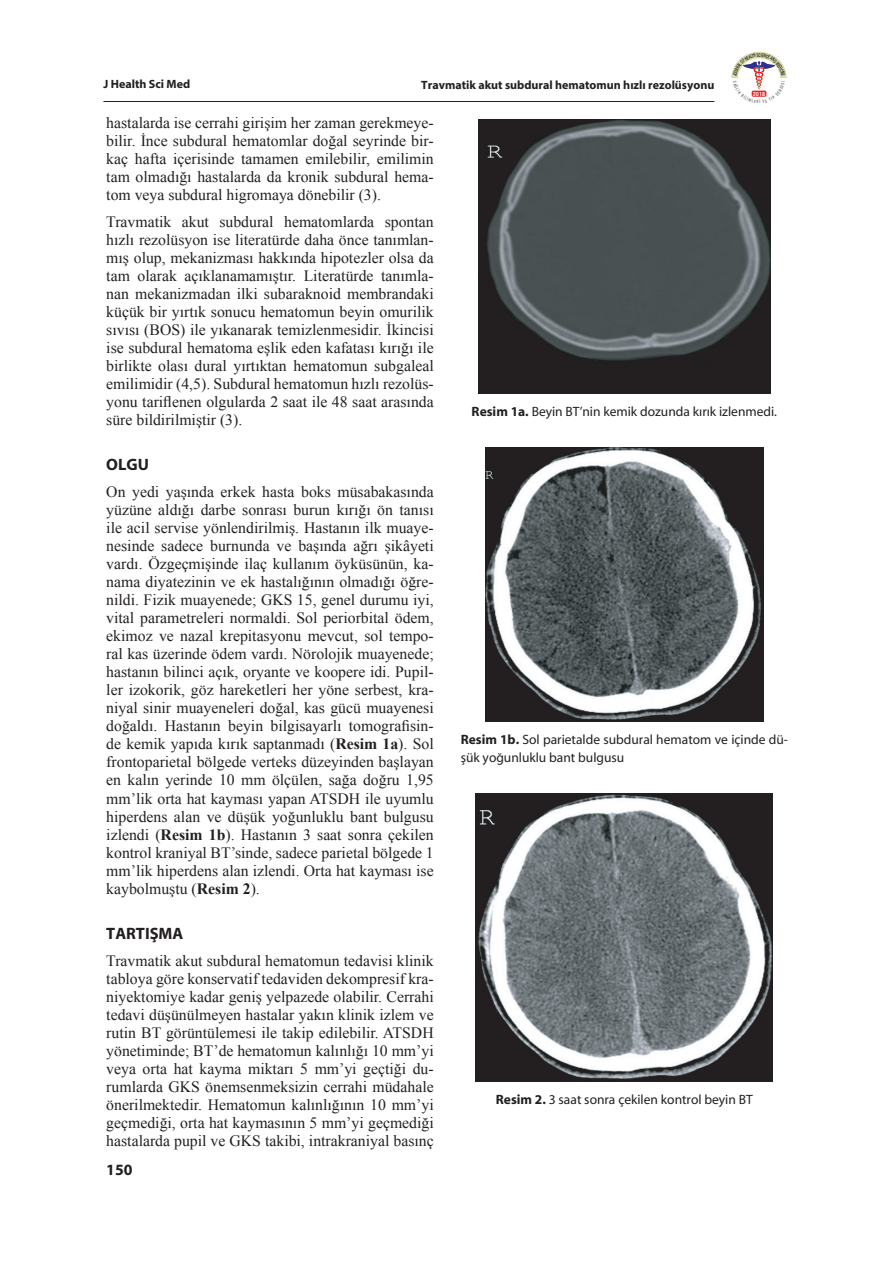
<style>
.page{position:relative;width:893px;height:1263px;background:#fff}
.page>*{position:absolute;margin:0;border:0;box-sizing:border-box;transform-origin:0 0}
.t1{font:700 16.5px "Branding Sans";color:#231f20}
.t2{font:15.75px/18px "Times New Roman";color:#231f20;text-align:justify}
.t3{font:700 15.75px "Branding Sans";color:#231f20}
.t4{font:13.5px/18px "Branding Sans";color:#231f20}
.t5{font:700 12px "Branding Sans";color:#231f20}
.t6{font:5.55px "Avant Garde Cond Demi Tr";color:#fff}
.s1{font-weight:700}
</style>
<div class="page">
<hr style="left:103px;top:101px;width:611px;height:1px;background:#231f20">
<img style="left:478px;top:119px;width:293px;height:275px">
<img style="left:486px;top:447px;width:277px;height:275px">
<img style="left:476px;top:793px;width:297px;height:288px">
<svg style="left:731px;top:52px;width:56px;height:45px"></svg>
<p class="t5" style="left:103px;top:78px;width:88px">J Health Sci Med</p>
<p class="t5" style="left:421px;top:79px;width:295px">Travmatik akut subdural hematomun hızlı rezolüsyonu</p>
<p class="t6" style="left:753px;top:90px;width:14px">2018</p>
<p class="t2" style="left:106px;top:113px;width:329px">hastalarda ise cerrahi girişim her zaman gerekmeye&shy;bilir. İnce subdural hematomlar doğal seyrinde bir&shy;kaç hafta içerisinde tamamen emilebilir, emilimin tam olmadığı hastalarda da kronik subdural hema&shy;tom veya subdural higromaya dönebilir (3).</p>
<p class="t2" style="left:106px;top:212px;width:329px">Travmatik akut subdural hematomlarda spontan hızlı rezolüsyon ise literatürde daha önce tanımlan&shy;mış olup, mekanizması hakkında hipotezler olsa da tam olarak açıklanamamıştır. Literatürde tanımla&shy;nan mekanizmadan ilki subaraknoid membrandaki küçük bir yırtık sonucu hematomun beyin omurilik sıvısı (BOS) ile yıkanarak temizlenmesidir. İkincisi ise subdural hematoma eşlik eden kafatası kırığı ile birlikte olası dural yırtıktan hematomun subgaleal emilimidir (4,5). Subdural hematomun hızlı rezolüs&shy;yonu tariflenen olgularda 2 saat ile 48 saat arasında süre bildirilmiştir (3).</p>
<p class="t1" style="left:106px;top:456px;width:44px">OLGU</p>
<p class="t2" style="left:106px;top:482px;width:329px">On yedi yaşında erkek hasta boks müsabakasında yüzüne aldığı darbe sonrası burun kırığı ön tanısı ile acil servise yönlendirilmiş. Hastanın ilk muaye&shy;nesinde sadece burnunda ve başında ağrı şikâyeti vardı. Özgeçmişinde ilaç kullanım öyküsünün, ka&shy;nama diyatezinin ve ek hastalığının olmadığı öğre&shy;nildi. Fizik muayenede; GKS 15, genel durumu iyi, vital parametreleri normaldi. Sol periorbital ödem, ekimoz ve nazal krepitasyonu mevcut, sol tempo&shy;ral kas üzerinde ödem vardı. Nörolojik muayenede; hastanın bilinci açık, oryante ve koopere idi. Pupil&shy;ler izokorik, göz hareketleri her yöne serbest, kra&shy;niyal sinir muayeneleri doğal, kas gücü muayenesi doğaldı. Hastanın beyin bilgisayarlı tomografisin&shy;de kemik yapıda kırık saptanmadı (<span class="s1">Resim 1a</span>). Sol frontoparietal bölgede verteks düzeyinden başlayan en kalın yerinde 10 mm ölçülen, sağa doğru 1,95 mm’lik orta hat kayması yapan ATSDH ile uyumlu hiperdens alan ve düşük yoğunluklu bant bulgusu izlendi (<span class="s1">Resim 1b</span>). Hastanın 3 saat sonra çekilen kontrol kraniyal BT’sinde, sadece parietal bölgede 1 mm’lik hiperdens alan izlendi. Orta hat kayması ise kaybolmuştu (<span class="s1">Resim 2</span>).</p>
<p class="t1" style="left:106px;top:925px;width:79px">TARTIŞMA</p>
<p class="t2" style="left:106px;top:951px;width:329px">Travmatik akut subdural hematomun tedavisi klinik tabloya göre konservatif tedaviden dekompresif kra&shy;niyektomiye kadar geniş yelpazede olabilir. Cerrahi tedavi düşünülmeyen hastalar yakın klinik izlem ve rutin BT görüntülemesi ile takip edilebilir. ATSDH yönetiminde; BT’de hematomun kalınlığı 10 mm’yi veya orta hat kayma miktarı 5 mm’yi geçtiği du&shy;rumlarda GKS önemsenmeksizin cerrahi müdahale önerilmektedir. Hematomun kalınlığının 10 mm’yi geçmediği, orta hat kaymasının 5 mm’yi geçmediği hastalarda pupil ve GKS takibi, intrakraniyal basınç</p>
<p class="t3" style="left:106px;top:1162px;width:28px">150</p>
<p class="t4" style="left:472px;top:403px;width:307px"><span class="s1">Resim 1a.</span> Beyin BT’nin kemik dozunda kırık izlenmedi.</p>
<p class="t4" style="left:461px;top:731px;width:329px"><span class="s1">Resim 1b.</span> Sol parietalde subdural hematom ve içinde dü&shy;şük yoğunluklu bant bulgusu</p>
<p class="t4" style="left:496px;top:1091px;width:258px"><span class="s1">Resim 2.</span> 3 saat sonra çekilen kontrol beyin BT</p>
</div>
